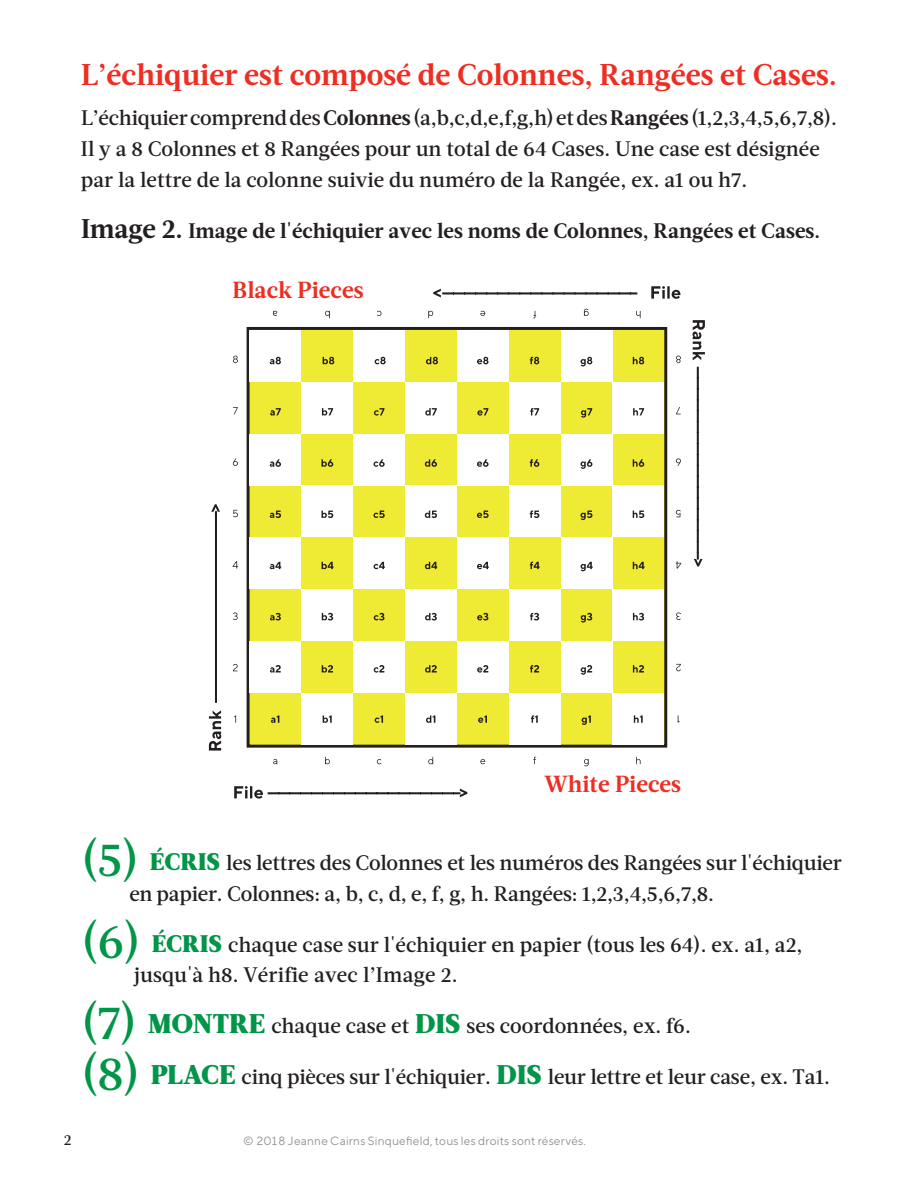
<style>
.page{position:relative;width:918px;height:1188px;background:#fff}
.page>*{position:absolute;margin:0;border:0;box-sizing:border-box;transform-origin:0 0}
.t1{font:700 30px "Acta";color:#ee2e22}
.t2{font:700 23.25px "Acta";color:#ee2e22}
.t3{font:500 21px/30.6px "Acta";color:#231f20}
.t4{font:700 21px "Acta";color:#231f20}
.t5{font:500 15px "Acta";color:#231f20}
.t6{font:12px "TT Norms";letter-spacing:.01em;color:#919396}
.s1{font-weight:700}
.s2{font-size:27px}
.s3{font-size:48px;color:#009547}
.s4{font-weight:900;font-size:24px;color:#009547}
.s5{font-weight:900;font-size:27px;color:#009547}
</style>
<div class="page">
<svg style="left:636px;top:311px;width:5px;height:7px"></svg>
<svg style="left:584px;top:309px;width:5px;height:7px"></svg>
<svg style="left:533px;top:311px;width:3px;height:7px"></svg>
<svg style="left:480px;top:311px;width:5px;height:5px"></svg>
<svg style="left:428px;top:311px;width:5px;height:7px"></svg>
<svg style="left:377px;top:311px;width:4px;height:5px"></svg>
<svg style="left:325px;top:311px;width:5px;height:7px"></svg>
<svg style="left:273px;top:311px;width:4px;height:5px"></svg>
<svg style="left:636px;top:757px;width:5px;height:7px"></svg>
<svg style="left:584px;top:759px;width:5px;height:7px"></svg>
<svg style="left:480px;top:759px;width:5px;height:5px"></svg>
<svg style="left:428px;top:757px;width:5px;height:7px"></svg>
<svg style="left:377px;top:759px;width:4px;height:5px"></svg>
<svg style="left:325px;top:757px;width:5px;height:7px"></svg>
<svg style="left:273px;top:759px;width:4px;height:5px"></svg>
<svg style="left:233px;top:664px;width:5px;height:7px"></svg>
<svg style="left:233px;top:613px;width:5px;height:7px"></svg>
<svg style="left:233px;top:561px;width:5px;height:8px"></svg>
<svg style="left:233px;top:510px;width:5px;height:7px"></svg>
<svg style="left:233px;top:458px;width:5px;height:8px"></svg>
<svg style="left:233px;top:407px;width:5px;height:7px"></svg>
<svg style="left:233px;top:356px;width:5px;height:7px"></svg>
<svg style="left:676px;top:664px;width:5px;height:7px"></svg>
<svg style="left:676px;top:613px;width:5px;height:7px"></svg>
<svg style="left:676px;top:561px;width:5px;height:8px"></svg>
<svg style="left:676px;top:510px;width:5px;height:7px"></svg>
<svg style="left:676px;top:458px;width:5px;height:8px"></svg>
<svg style="left:676px;top:407px;width:5px;height:7px"></svg>
<svg style="left:676px;top:356px;width:5px;height:7px"></svg>
<svg style="left:246px;top:327px;width:422px;height:421px;background:#e4df34"></svg>
<div style="left:250px;top:330px;width:51px;height:52px;background:#fff"></div>
<div style="left:353px;top:330px;width:52px;height:52px;background:#fff"></div>
<div style="left:457px;top:330px;width:52px;height:52px;background:#fff"></div>
<div style="left:561px;top:330px;width:51px;height:52px;background:#fff"></div>
<div style="left:301px;top:382px;width:52px;height:52px;background:#fff"></div>
<div style="left:405px;top:382px;width:52px;height:52px;background:#fff"></div>
<div style="left:509px;top:382px;width:52px;height:52px;background:#fff"></div>
<div style="left:612px;top:382px;width:52px;height:52px;background:#fff"></div>
<div style="left:250px;top:434px;width:51px;height:51px;background:#fff"></div>
<div style="left:353px;top:434px;width:52px;height:51px;background:#fff"></div>
<div style="left:457px;top:434px;width:52px;height:51px;background:#fff"></div>
<div style="left:561px;top:434px;width:51px;height:51px;background:#fff"></div>
<div style="left:301px;top:485px;width:52px;height:52px;background:#fff"></div>
<div style="left:405px;top:485px;width:52px;height:52px;background:#fff"></div>
<div style="left:509px;top:485px;width:52px;height:52px;background:#fff"></div>
<div style="left:612px;top:485px;width:52px;height:52px;background:#fff"></div>
<div style="left:250px;top:537px;width:51px;height:52px;background:#fff"></div>
<div style="left:353px;top:537px;width:52px;height:52px;background:#fff"></div>
<div style="left:457px;top:537px;width:52px;height:52px;background:#fff"></div>
<div style="left:561px;top:537px;width:51px;height:52px;background:#fff"></div>
<div style="left:301px;top:589px;width:52px;height:52px;background:#fff"></div>
<div style="left:405px;top:589px;width:52px;height:52px;background:#fff"></div>
<div style="left:509px;top:589px;width:52px;height:52px;background:#fff"></div>
<div style="left:612px;top:589px;width:52px;height:52px;background:#fff"></div>
<div style="left:250px;top:641px;width:51px;height:52px;background:#fff"></div>
<div style="left:353px;top:641px;width:52px;height:52px;background:#fff"></div>
<div style="left:457px;top:641px;width:52px;height:52px;background:#fff"></div>
<div style="left:561px;top:641px;width:51px;height:52px;background:#fff"></div>
<div style="left:301px;top:693px;width:52px;height:52px;background:#fff"></div>
<div style="left:405px;top:693px;width:52px;height:52px;background:#fff"></div>
<div style="left:509px;top:693px;width:52px;height:52px;background:#fff"></div>
<div style="left:612px;top:693px;width:52px;height:52px;background:#fff"></div>
<svg style="left:633px;top:357px;width:11px;height:7px"></svg>
<svg style="left:581px;top:357px;width:11px;height:9px"></svg>
<svg style="left:530px;top:357px;width:9px;height:7px"></svg>
<svg style="left:477px;top:357px;width:12px;height:7px"></svg>
<svg style="left:426px;top:357px;width:12px;height:7px"></svg>
<svg style="left:375px;top:357px;width:11px;height:7px"></svg>
<svg style="left:323px;top:357px;width:11px;height:7px"></svg>
<svg style="left:270px;top:357px;width:11px;height:7px"></svg>
<svg style="left:633px;top:408px;width:11px;height:7px"></svg>
<svg style="left:581px;top:408px;width:11px;height:10px"></svg>
<svg style="left:530px;top:408px;width:9px;height:7px"></svg>
<svg style="left:477px;top:408px;width:11px;height:8px"></svg>
<svg style="left:425px;top:408px;width:12px;height:8px"></svg>
<svg style="left:374px;top:408px;width:10px;height:8px"></svg>
<svg style="left:322px;top:408px;width:11px;height:8px"></svg>
<svg style="left:270px;top:408px;width:11px;height:8px"></svg>
<svg style="left:633px;top:459px;width:11px;height:8px"></svg>
<svg style="left:581px;top:459px;width:11px;height:10px"></svg>
<svg style="left:530px;top:459px;width:9px;height:8px"></svg>
<svg style="left:477px;top:459px;width:12px;height:8px"></svg>
<svg style="left:425px;top:459px;width:12px;height:8px"></svg>
<svg style="left:374px;top:459px;width:11px;height:8px"></svg>
<svg style="left:322px;top:459px;width:11px;height:8px"></svg>
<svg style="left:270px;top:459px;width:11px;height:8px"></svg>
<svg style="left:633px;top:511px;width:11px;height:7px"></svg>
<svg style="left:580px;top:511px;width:12px;height:9px"></svg>
<svg style="left:530px;top:510px;width:9px;height:8px"></svg>
<svg style="left:477px;top:511px;width:12px;height:7px"></svg>
<svg style="left:425px;top:511px;width:12px;height:7px"></svg>
<svg style="left:373px;top:511px;width:12px;height:7px"></svg>
<svg style="left:322px;top:511px;width:11px;height:7px"></svg>
<svg style="left:270px;top:511px;width:11px;height:7px"></svg>
<svg style="left:633px;top:562px;width:12px;height:7px"></svg>
<svg style="left:581px;top:562px;width:12px;height:9px"></svg>
<svg style="left:530px;top:562px;width:10px;height:7px"></svg>
<svg style="left:477px;top:562px;width:12px;height:7px"></svg>
<svg style="left:425px;top:562px;width:12px;height:7px"></svg>
<svg style="left:374px;top:562px;width:11px;height:7px"></svg>
<svg style="left:322px;top:562px;width:12px;height:7px"></svg>
<svg style="left:270px;top:562px;width:11px;height:7px"></svg>
<svg style="left:633px;top:613px;width:11px;height:7px"></svg>
<svg style="left:581px;top:613px;width:11px;height:10px"></svg>
<svg style="left:530px;top:613px;width:9px;height:7px"></svg>
<svg style="left:477px;top:613px;width:11px;height:7px"></svg>
<svg style="left:425px;top:613px;width:12px;height:7px"></svg>
<svg style="left:374px;top:613px;width:11px;height:7px"></svg>
<svg style="left:322px;top:613px;width:11px;height:7px"></svg>
<svg style="left:270px;top:613px;width:11px;height:7px"></svg>
<svg style="left:633px;top:665px;width:11px;height:8px"></svg>
<svg style="left:581px;top:665px;width:11px;height:10px"></svg>
<svg style="left:530px;top:665px;width:9px;height:8px"></svg>
<svg style="left:477px;top:665px;width:11px;height:8px"></svg>
<svg style="left:425px;top:665px;width:12px;height:8px"></svg>
<svg style="left:374px;top:665px;width:10px;height:8px"></svg>
<svg style="left:322px;top:665px;width:11px;height:8px"></svg>
<svg style="left:270px;top:665px;width:11px;height:8px"></svg>
<svg style="left:634px;top:715px;width:9px;height:8px"></svg>
<svg style="left:582px;top:715px;width:9px;height:10px"></svg>
<svg style="left:531px;top:715px;width:7px;height:8px"></svg>
<svg style="left:478px;top:715px;width:9px;height:8px"></svg>
<svg style="left:426px;top:715px;width:9px;height:8px"></svg>
<svg style="left:375px;top:715px;width:8px;height:8px"></svg>
<svg style="left:323px;top:715px;width:9px;height:8px"></svg>
<svg style="left:271px;top:715px;width:8px;height:8px"></svg>
<svg style="left:209px;top:504px;width:12px;height:247px"></svg>
<svg style="left:693px;top:320px;width:12px;height:246px"></svg>
<svg style="left:433px;top:286px;width:247px;height:13px"></svg>
<svg style="left:234px;top:786px;width:233px;height:13px"></svg>
<h1 class="t1" style="left:81px;top:56px;width:758px">L’échiquier est composé de Colonnes, Rangées et Cases.</h1>
<p class="t3" style="left:81px;top:103px;width:758px">L’échiquier comprend des <span class="s1">Colonnes</span> (a,b,c,d,e,f,g,h) et des <span class="s1">Rangées</span> (1,2,3,4,5,6,7,8).<br>Il y a 8 Colonnes et 8 Rangées pour un total de 64 Cases. Une case est désignée par la lettre de la colonne suivie du numéro de la Rangée, ex. a1 ou h7.</p>
<p class="t4" style="left:81px;top:218px;width:741px"><span class="s2">Image 2.</span> Image de l'échiquier avec les noms de Colonnes, Rangées et Cases.</p>
<p class="t2" style="left:233px;top:276px;width:133px">Black Pieces</p>
<p class="t2" style="left:544px;top:771px;width:138px">White Pieces</p>
<p class="t3" style="left:129px;top:848px;width:714px;text-indent:-48px"><span class="s3">(5)</span> <span class="s4">ÉCRIS</span> les lettres des Colonnes et les numéros des Rangées sur l'échiquier en papier. Colonnes: a, b, c, d, e, f, g, h. Rangées: 1,2,3,4,5,6,7,8.</p>
<p class="t3" style="left:134px;top:929px;width:670px;text-indent:-53px"><span class="s3">(6)</span> <span class="s4">ÉCRIS</span> chaque case sur l'échiquier en papier (tous les 64). ex. a1, a2, jusqu'à h8. Vérifie avec l’Image 2.</p>
<p class="t3" style="left:81px;top:1011px;width:612px"><span class="s3">(7)</span> <span class="s5">MONTRE</span> chaque case et <span class="s5">DIS</span> ses coordonnées, ex. f6.</p>
<p class="t3" style="left:81px;top:1062px;width:750px"><span class="s3">(8)</span> <span class="s5">PLACE</span> cinq pièces sur l'échiquier. <span class="s5">DIS</span> leur lettre et leur case, ex. Ta1.</p>
<p class="t5" style="left:64px;top:1131px;width:9px">2</p>
<p class="t6" style="left:243px;top:1134px;width:344px">© 2018 Jeanne Cairns Sinquefield, tous les droits sont réservés.</p>
</div>
